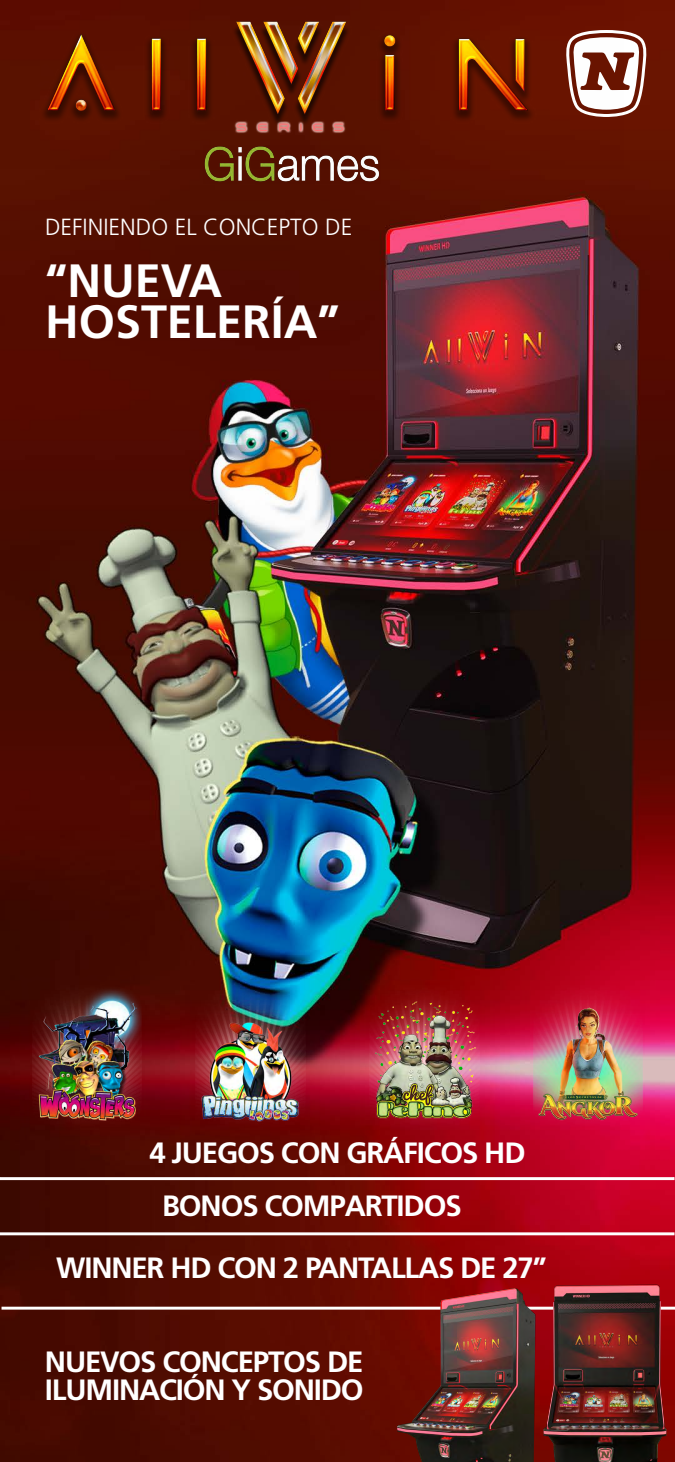
<style>
.page{position:relative;width:675px;height:1462px;background:#fff}
.page>*{position:absolute;margin:0;border:0;box-sizing:border-box;transform-origin:0 0}
.t1{font:700 46.69px/41.3px "Frutiger LT Std";color:#fff}
.t2{font:700 29.38px/61.2px "Frutiger LT Std";letter-spacing:-.04em;color:#fff}
.t3{font:300 23.38px "Frutiger LT Std";color:#fff}
</style>
<div class="page">
<img style="left:0;top:0;width:675px;height:1462px">
<svg style="left:624px;top:30px;width:23px;height:87px"></svg>
<svg style="left:2px;top:1307px;width:378px;height:2px"></svg>
<img style="left:380px;top:1260px;width:179px;height:202px">
<svg style="left:0;top:1232px;width:674px;height:3px"></svg>
<svg style="left:0;top:1177px;width:674px;height:3px"></svg>
<img style="left:0;top:0;width:624px;height:169px">
<img style="left:520px;top:975px;width:136px;height:213px">
<img style="left:357px;top:975px;width:135px;height:213px">
<img style="left:183px;top:975px;width:135px;height:213px">
<img style="left:19px;top:975px;width:136px;height:213px">
<img style="left:514px;top:1267px;width:161px;height:195px">
<img style="left:204px;top:146px;width:177px;height:37px">
<p class="t3" style="left:45px;top:213px;width:309px">DEFINIENDO EL CONCEPTO DE</p>
<h1 class="t1" style="left:45px;top:260px;width:296px">“NUEVA<br>HOSTELERÍA”</h1>
<p class="t2" style="left:149px;top:1122px;width:378px">4 JUEGOS CON GRÁFICOS HD</p>
<p class="t2" style="left:56px;top:1176px;width:492px;text-indent:106px">BONOS COMPARTIDOS<br>WINNER HD CON 2 PANTALLAS DE 27”</p>
<p class="t2" style="left:45px;top:1348px;width:320px;line-height:27.5px">NUEVOS CONCEPTOS DE<br>ILUMINACIÓN Y SONIDO</p>
</div>
